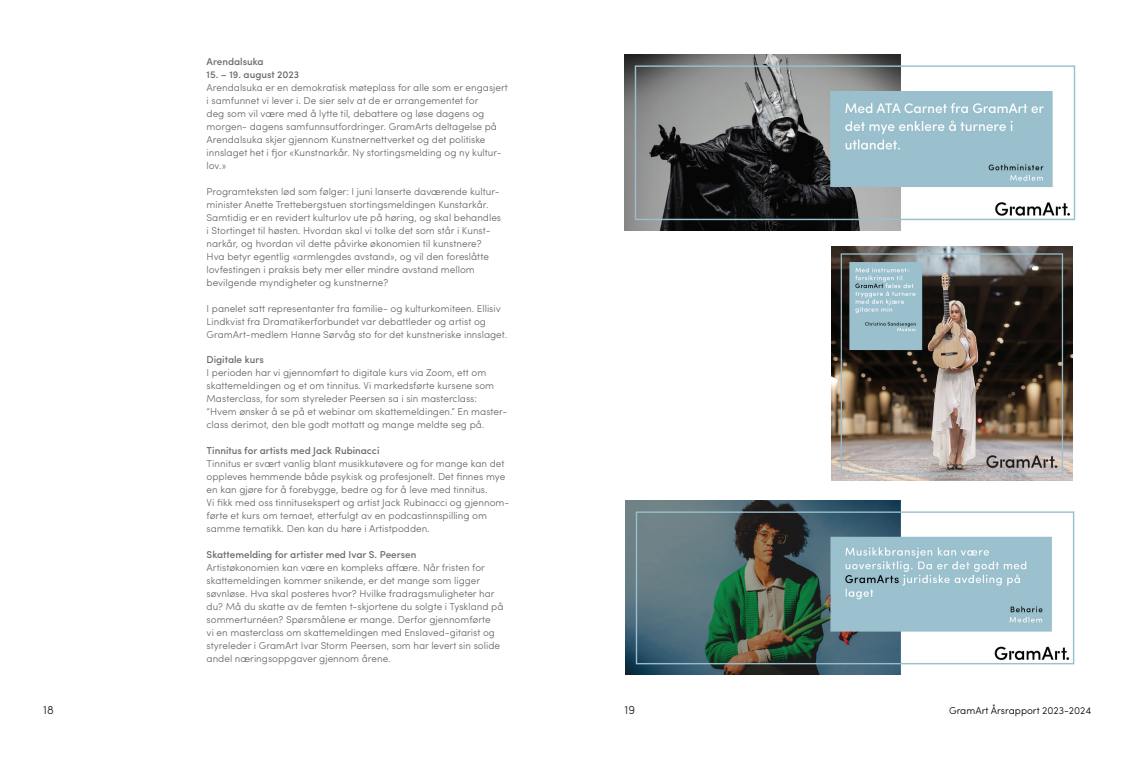
<style>
.page{position:relative;width:1134px;height:766px;background:#fff}
.page>*{position:absolute;margin:0;border:0;box-sizing:border-box;transform-origin:0 0}
.t1{font:300 12px "Sofia Pro";color:#231f20}
.t2{font:300 10px/13px "Sofia Pro";color:#6b6a6a}
.t3{font:500 10px "Sofia Pro";color:#6b6a6a}
.t4{font:300 10px "Sofia Pro";color:#040503}
</style>
<div class="page">
<img style="left:625px;top:55px;width:451px;height:175px">
<img style="left:831px;top:246px;width:242px;height:234px">
<img style="left:626px;top:500px;width:449px;height:174px">
<p class="t3" style="left:207px;top:54px;width:59px">Arendalsuka</p>
<p class="t3" style="left:207px;top:67px;width:94px">15. – 19. august 2023</p>
<p class="t2" style="left:207px;top:80px;width:303px">Arendalsuka er en demokratisk møteplass for alle som er engasjert i samfunnet vi lever i. De sier selv at de er arrangementet for<br>deg som vil være med å lytte til, debattere og løse dagens og morgen- dagens samfunnsutfordringer. GramArts deltagelse på Arendalsuka skjer gjennom Kunstnernettverket og det politiske innslaget het i fjor «Kunstnarkår. Ny stortingsmelding og ny kultur&shy;lov.»</p>
<p class="t2" style="left:207px;top:184px;width:296px">Programteksten lød som følger: I juni lanserte daværende kultur&shy;minister Anette Trettebergstuen stortingsmeldingen Kunstarkår.<br>Samtidig er en revidert kulturlov ute på høring, og skal behandles i Stortinget til høsten. Hvordan skal vi tolke det som står i Kunst&shy;narkår, og hvordan vil dette påvirke økonomien til kunstnere?<br>Hva betyr egentlig «armlengdes avstand», og vil den foreslåtte lovfestingen i praksis bety mer eller mindre avstand mellom bevilgende myndigheter og kunstnerne?</p>
<p class="t2" style="left:207px;top:301px;width:302px">I panelet satt representanter fra familie- og kulturkomiteen. Ellisiv<br>Lindkvist fra Dramatikerforbundet var debattleder og artist og<br>GramArt-medlem Hanne Sørvåg sto for det kunstneriske innslaget.</p>
<p class="t3" style="left:207px;top:352px;width:59px">Digitale kurs</p>
<p class="t2" style="left:207px;top:366px;width:302px">I perioden har vi gjennomført to digitale kurs via Zoom, ett om skattemeldingen og et om tinnitus. Vi markedsførte kursene som Masterclass, for som styreleder Peersen sa i sin masterclass: “Hvem ønsker å se på et webinar om skattemeldingen.” En master&shy;class derimot, den ble godt mottatt og mange meldte seg på.</p>
<p class="t3" style="left:207px;top:443px;width:174px">Tinnitus for artists med Jack Rubinacci</p>
<p class="t2" style="left:207px;top:456px;width:304px">Tinnitus er svært vanlig blant musikkutøvere og for mange kan det oppleves hemmende både psykisk og profesjonelt. Det finnes mye en kan gjøre for å forebygge, bedre og for å leve med tinnitus.<br>Vi fikk med oss tinnitusekspert og artist Jack Rubinacci og gjennom&shy;førte et kurs om temaet, etterfulgt av en podcastinnspilling om samme tematikk. Den kan du høre i Artistpodden.</p>
<p class="t3" style="left:207px;top:547px;width:211px">Skattemelding for artister med Ivar S. Peersen</p>
<p class="t2" style="left:207px;top:560px;width:298px">Artistøkonomien kan være en kompleks affære. Når fristen for skattemeldingen kommer snikende, er det mange som ligger søvnløse. Hva skal posteres hvor? Hvilke fradragsmuligheter har du? Må du skatte av de femten t-skjortene du solgte i Tyskland på sommerturnéen? Spørsmålene er mange. Derfor gjennomførte<br>vi en masterclass om skattemeldingen med Enslaved-gitarist og styreleder i GramArt Ivar Storm Peersen, som har levert sin solide andel næringsoppgaver gjennom årene.</p>
<p class="t1" style="left:43px;top:700px;width:12px">18</p>
<p class="t1" style="left:625px;top:700px;width:12px">19</p>
<p class="t4" style="left:949px;top:703px;width:144px">GramArt Årsrapport 2023-2024</p>
</div>
